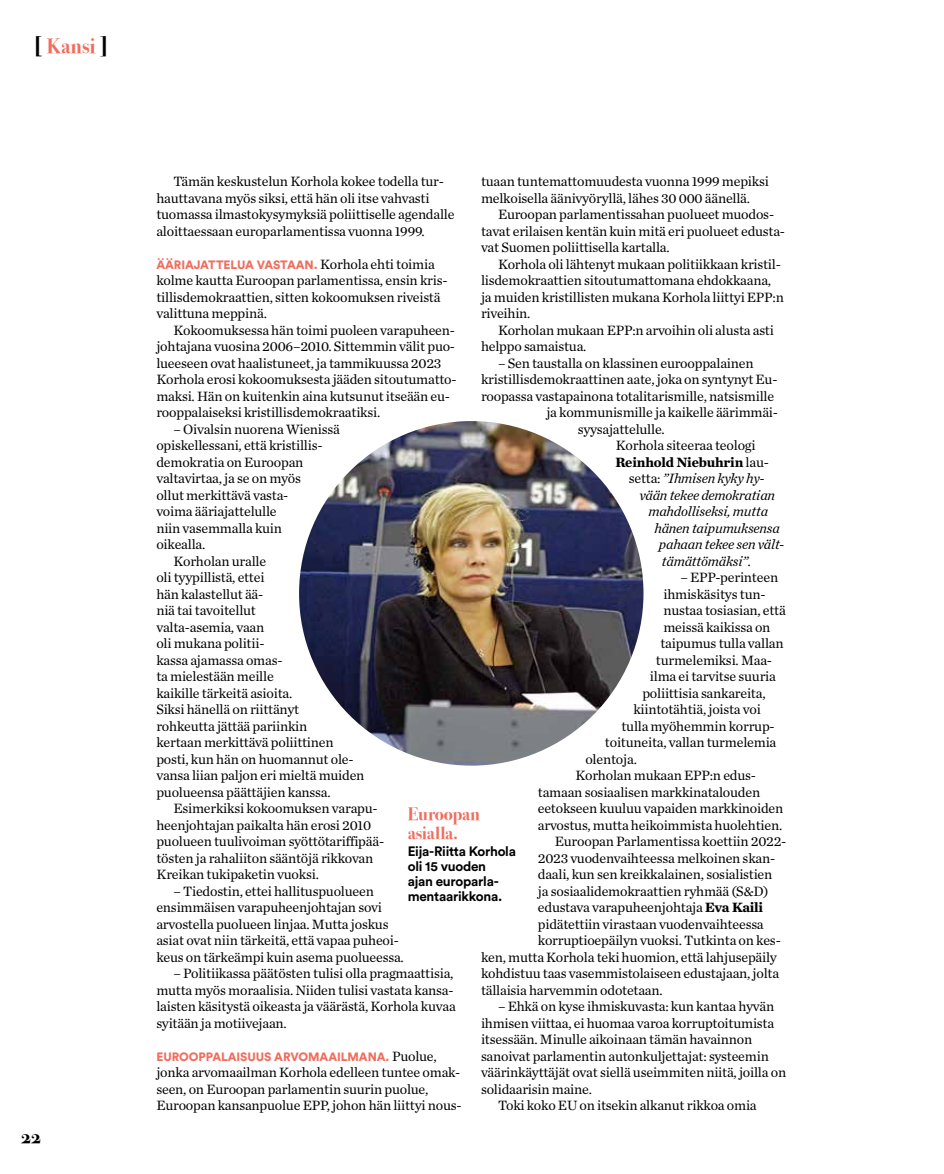
<style>
.page{position:relative;width:944px;height:1174px;background:#fff}
.page>*{position:absolute;margin:0;border:0;box-sizing:border-box;transform-origin:0 0}
.t1{font:700 21px "Bodoni Svty Two OSITCTT";color:#f06d5e}
.t2{font:700 19.5px "Bodoni Svty Two OSITCTT";color:#000}
.t3{font:700 18px/19.5px "Bodoni Svty Two OSITCTT";letter-spacing:-.01em;color:#f06d5e}
.t4{font:14.1px/16.5px "Chronicle Text G1";letter-spacing:-.015em;color:#000}
.t5{font:italic 14.1px "Chronicle Text G1";letter-spacing:-.015em;color:#000}
.t6{font:700 14.1px "Chronicle Text G1";letter-spacing:-.015em;color:#000}
.t7{font:700 13.5px/15px "Circular Std";letter-spacing:-.02em;color:#000}
.t8{font:900 12px "Circular Std";letter-spacing:-.005em;color:#f06d5e}
.s1{font-size:24px;color:#000}
.s2{font-family:"Chronicle Text G1";font-weight:400;font-size:14.1px;color:#000}
.s3{font-weight:400}
.s4{font-style:normal}
.s5{font-weight:700}
</style>
<div class="page">
<img style="left:299px;top:421px;width:344px;height:344px;border-radius:172px">
<h1 class="t1" style="left:34px;top:34px;width:76px"><span class="s1">[</span> Kansi <span class="s1">]</span></h1>
<h2 class="t2" style="left:21px;top:1125px;width:21px">22</h2>
<p class="t4" style="left:156px;top:172px;width:300px;text-indent:17px">Tämän keskustelun Korhola kokee todella tur&shy;hauttavana myös siksi, että hän oli itse vahvasti tuomassa ilmastokysymyksiä poliittiselle agendalle aloittaessaan europarlamentissa vuonna 1999.</p>
<p class="t8" style="left:156px;top:256px;width:280px">ÄÄRIAJATTELUA VASTAAN. <span class="s2">Korhola ehti toimia</span></p>
<p class="t4" style="left:156px;top:271px;width:293px">kolme kautta Euroopan parlamentissa, ensin kris&shy;tillisdemokraattien, sitten kokoomuksen riveistä valittuna meppinä.</p>
<p class="t4" style="left:156px;top:321px;width:302px;text-indent:17px">Kokoomuksessa hän toimi puoleen varapuheen&shy;johtajana vuosina 2006–2010. Sittemmin välit puo&shy;lueeseen ovat haalistuneet, ja tammikuussa 2023<br>Korhola erosi kokoomuksesta jääden sitoutumatto&shy;maksi. Hän on kuitenkin aina kutsunut itseään eu&shy;rooppalaiseksi kristillisdemokraatiksi.</p>
<p class="t4" style="left:173px;top:420px;width:168px">– Oivalsin nuorena Wienissä</p>
<p class="t4" style="left:156px;top:436px;width:168px">opiskellessani, että kristillis-</p>
<p class="t4" style="left:156px;top:453px;width:149px">demokratia on Euroopan</p>
<p class="t4" style="left:156px;top:469px;width:146px">valtavirtaa, ja se on myös</p>
<p class="t4" style="left:156px;top:486px;width:134px">ollut merkittävä vasta-</p>
<p class="t4" style="left:156px;top:502px;width:122px">voima ääriajattelulle</p>
<p class="t4" style="left:156px;top:519px;width:127px">niin vasemmalla kuin</p>
<p class="t4" style="left:156px;top:535px;width:50px">oikealla.</p>
<p class="t4" style="left:173px;top:552px;width:94px">Korholan uralle</p>
<p class="t4" style="left:156px;top:568px;width:110px">oli tyypillistä, ettei</p>
<p class="t4" style="left:156px;top:585px;width:108px">hän kalastellut ää-</p>
<p class="t4" style="left:156px;top:601px;width:101px">niä tai tavoitellut</p>
<p class="t4" style="left:156px;top:618px;width:109px">valta-asemia, vaan</p>
<p class="t4" style="left:156px;top:634px;width:110px">oli mukana politii-</p>
<p class="t4" style="left:156px;top:651px;width:128px">kassa ajamassa omas-</p>
<p class="t4" style="left:156px;top:667px;width:119px">ta mielestään meille</p>
<p class="t4" style="left:156px;top:684px;width:137px">kaikille tärkeitä asioita.</p>
<p class="t4" style="left:156px;top:700px;width:144px">Siksi hänellä on riittänyt</p>
<p class="t4" style="left:156px;top:717px;width:153px">rohkeutta jättää pariinkin</p>
<p class="t4" style="left:156px;top:733px;width:179px">kertaan merkittävä poliittinen</p>
<p class="t4" style="left:156px;top:750px;width:199px">posti, kun hän on huomannut ole-</p>
<p class="t4" style="left:156px;top:766px;width:210px">vansa liian paljon eri mieltä muiden</p>
<p class="t4" style="left:156px;top:783px;width:176px">puolueensa päättäjien kanssa.</p>
<p class="t4" style="left:173px;top:799px;width:206px">Esimerkiksi kokoomuksen varapu-</p>
<p class="t4" style="left:156px;top:816px;width:216px">heenjohtajan paikalta hän erosi 2010</p>
<p class="t4" style="left:156px;top:832px;width:229px">puolueen tuulivoiman syöttötariffipää-</p>
<p class="t4" style="left:156px;top:849px;width:219px">tösten ja rahaliiton sääntöjä rikkovan</p>
<p class="t4" style="left:156px;top:865px;width:164px">Kreikan tukipaketin vuoksi.</p>
<p class="t4" style="left:156px;top:882px;width:249px;text-indent:17px">– Tiedostin, ettei hallituspuolueen ensimmäisen varapuheenjohtajan sovi arvostella puolueen linjaa. Mutta joskus asiat ovat niin tärkeitä, että vapaa puheoi&shy;keus on tärkeämpi kuin asema puolueessa.</p>
<p class="t4" style="left:156px;top:964px;width:301px;text-indent:17px">– Politiikassa päätösten tulisi olla pragmaattisia, mutta myös moraalisia. Niiden tulisi vastata kansa&shy;laisten käsitystä oikeasta ja väärästä, Korhola kuvaa syitään ja motiivejaan.</p>
<p class="t8" style="left:156px;top:1048px;width:282px">EUROOPPALAISUUS ARVOMAAILMANA. <span class="s2">Puolue,</span></p>
<p class="t4" style="left:156px;top:1063px;width:307px">jonka arvomaailman Korhola edelleen tuntee omak&shy;seen, on Euroopan parlamentin suurin puolue,<br>Euroopan kansanpuolue EPP, johon hän liittyi nous-</p>
<p class="t4" style="left:481px;top:172px;width:289px">tuaan tuntemattomuudesta vuonna 1999 mepiksi melkoisella äänivyöryllä, lähes 30 000 äänellä.</p>
<p class="t4" style="left:481px;top:205px;width:306px;text-indent:17px">Euroopan parlamentissahan puolueet muodos&shy;tavat erilaisen kentän kuin mitä eri puolueet edusta&shy;vat Suomen poliittisella kartalla.</p>
<p class="t4" style="left:481px;top:255px;width:305px;text-indent:17px">Korhola oli lähtenyt mukaan politiikkaan kristil&shy;lisdemokraattien sitoutumattomana ehdokkaana, ja muiden kristillisten mukana Korhola liittyi EPP:n riveihin.</p>
<p class="t4" style="left:481px;top:321px;width:294px;text-indent:17px">Korholan mukaan EPP:n arvoihin oli alusta asti helppo samaistua.</p>
<p class="t4" style="left:498px;top:354px;width:257px">– Sen taustalla on klassinen eurooppalainen</p>
<p class="t4" style="left:481px;top:370px;width:298px">kristillisdemokraattinen aate, joka on syntynyt Eu-</p>
<p class="t4" style="left:481px;top:387px;width:295px">roopassa vastapainona totalitarismille, natsismille</p>
<p class="t4" style="left:546px;top:403px;width:233px">ja kommunismille ja kaikelle äärimmäi-</p>
<p class="t4" style="left:578px;top:420px;width:88px">syysajattelulle.</p>
<p class="t4" style="left:616px;top:436px;width:141px">Korhola siteeraa teologi</p>
<p class="t6" style="left:615px;top:450px;width:155px">Reinhold Niebuhrin <span class="s3">lau-</span></p>
<p class="t5" style="left:629px;top:467px;width:137px"><span class="s4">setta:</span> ”Ihmisen kyky hy-</p>
<p class="t5" style="left:639px;top:484px;width:137px">vään tekee demokratian</p>
<p class="t5" style="left:648px;top:500px;width:121px">mahdolliseksi, mutta</p>
<p class="t5" style="left:654px;top:517px;width:127px">hänen taipumuksensa</p>
<p class="t5" style="left:659px;top:533px;width:127px">pahaan tekee sen vält-</p>
<p class="t5" style="left:662px;top:550px;width:91px">tämättömäksi”.</p>
<p class="t4" style="left:680px;top:568px;width:99px">– EPP-perinteen</p>
<p class="t4" style="left:663px;top:585px;width:104px">ihmiskäsitys tun-</p>
<p class="t4" style="left:663px;top:601px;width:124px">nustaa tosiasian, että</p>
<p class="t4" style="left:663px;top:618px;width:109px">meissä kaikissa on</p>
<p class="t4" style="left:660px;top:634px;width:125px">taipumus tulla vallan</p>
<p class="t4" style="left:656px;top:651px;width:118px">turmelemiksi. Maa-</p>
<p class="t4" style="left:650px;top:667px;width:128px">ilma ei tarvitse suuria</p>
<p class="t4" style="left:642px;top:684px;width:125px">poliittisia sankareita,</p>
<p class="t4" style="left:633px;top:700px;width:129px">kiintotähtiä, joista voi</p>
<p class="t4" style="left:621px;top:717px;width:155px">tulla myöhemmin korrup-</p>
<p class="t4" style="left:605px;top:733px;width:173px">toituneita, vallan turmelemia</p>
<p class="t4" style="left:585px;top:750px;width:53px">olentoja.</p>
<p class="t4" style="left:575px;top:766px;width:182px">Korholan mukaan EPP:n edus-</p>
<p class="t4" style="left:538px;top:783px;width:224px">tamaan sosiaalisen markkinatalouden</p>
<p class="t4" style="left:538px;top:799px;width:247px">eetokseen kuuluu vapaiden markkinoiden</p>
<p class="t4" style="left:538px;top:816px;width:246px">arvostus, mutta heikoimmista huolehtien.</p>
<p class="t4" style="left:555px;top:832px;width:233px">Euroopan Parlamentissa koettiin 2022-</p>
<p class="t4" style="left:538px;top:849px;width:239px">2023 vuodenvaihteessa melkoinen skan-</p>
<p class="t4" style="left:538px;top:865px;width:236px">daali, kun sen kreikkalainen, sosialistien</p>
<p class="t4" style="left:538px;top:882px;width:232px">ja sosiaalidemokraattien ryhmää (S&amp;D)</p>
<p class="t4" style="left:538px;top:898px;width:227px">edustava varapuheenjohtaja <span class="s5">Eva Kaili</span></p>
<p class="t4" style="left:538px;top:915px;width:227px">pidätettiin virastaan vuodenvaihteessa</p>
<p class="t4" style="left:538px;top:931px;width:244px">korruptioepäilyn vuoksi. Tutkinta on kes-</p>
<p class="t4" style="left:481px;top:948px;width:297px">ken, mutta Korhola teki huomion, että lahjusepäily</p>
<p class="t4" style="left:481px;top:964px;width:300px">kohdistuu taas vasemmistolaiseen edustajaan, jolta</p>
<p class="t4" style="left:481px;top:981px;width:183px">tällaisia harvemmin odotetaan.</p>
<p class="t4" style="left:498px;top:997px;width:278px">– Ehkä on kyse ihmiskuvasta: kun kantaa hyvän</p>
<p class="t4" style="left:481px;top:1014px;width:295px">ihmisen viittaa, ei huomaa varoa korruptoitumista</p>
<p class="t4" style="left:481px;top:1030px;width:273px">itsessään. Minulle aikoinaan tämän havainnon</p>
<p class="t4" style="left:481px;top:1047px;width:289px">sanoivat parlamentin autonkuljettajat: systeemin</p>
<p class="t4" style="left:481px;top:1063px;width:307px">väärinkäyttäjät ovat siellä useimmiten niitä, joilla on</p>
<p class="t4" style="left:481px;top:1080px;width:113px">solidaarisin maine.</p>
<p class="t4" style="left:498px;top:1096px;width:260px">Toki koko EU on itsekin alkanut rikkoa omia</p>
<p class="t3" style="left:408px;top:804px;width:74px">Euroopan asialla.</p>
<p class="t7" style="left:408px;top:843px;width:110px">Eija-Riitta Korhola oli 15 vuoden<br>ajan europarla&shy;mentaarikkona.</p>
</div>
